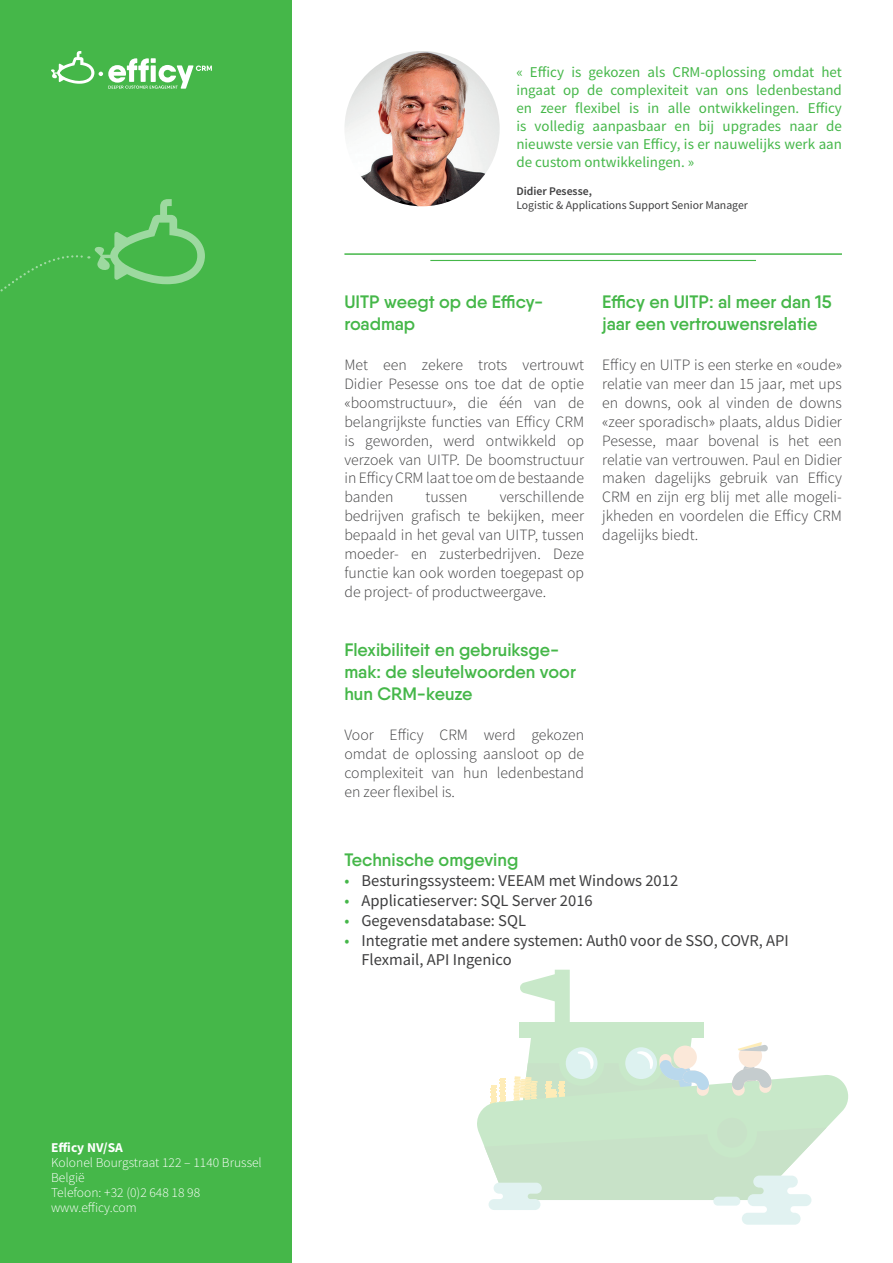
<style>
.page{position:relative;width:893px;height:1263px;background:#fff}
.page>*{position:absolute;margin:0;border:0;box-sizing:border-box;transform-origin:0 0}
.sous_titre{font:600 18px/21.6px "Qanelas";color:#45b749}
.t1{font:16.5px/19.8px "Source Sans Pro";color:#3e3e3f}
.contenu{font:300 15.75px/18.9px "Source Sans Pro";color:#3e3e3f;text-align:justify}
.t2{font:15px/18px "Source Sans Pro";color:#45b749;text-align:justify}
.t3{font:300 13.5px/15px "Source Sans Pro";color:#fff}
.t4{font:700 13.5px "Source Sans Pro";color:#fff}
.t5{font:11.7px "Source Sans Pro";color:#3e3e3f}
.t6{font:600 11.7px "Source Sans Pro";color:#3e3e3f}
.s1{color:#45b749}
</style>
<div class="page">
<div style="left:0;top:0;width:291px;height:1263px;background:#45b749"></div>
<svg style="left:0;top:199px;width:205px;height:93px"></svg>
<img style="left:344px;top:51px;width:156px;height:155px;border-radius:78px">
<svg style="left:477px;top:1075px;width:371px;height:70px;fill:#c8e8c9"></svg>
<div style="left:707px;top:1108px;width:50px;height:49px;background:#c8e8c9;border-radius:50%"></div>
<div style="left:717px;top:1118px;width:30px;height:30px;background:#c8e2c8;border-radius:50%"></div>
<div style="left:519px;top:1022px;width:184px;height:15px;background:#c8e8c9"></div>
<svg style="left:520px;top:972px;width:35px;height:31px"></svg>
<svg style="left:513px;top:1027px;width:268px;height:89px"></svg>
<div style="left:555px;top:970px;width:15px;height:74px;background:#c8e8c9"></div>
<svg style="left:484px;top:1127px;width:343px;height:98px"></svg>
<svg style="left:51px;top:51px;width:161px;height:38px"></svg>
<hr style="left:344px;top:253px;width:498px;height:2px;background:#45b749">
<hr style="left:430px;top:260px;width:326px;height:1px;background:#45b749">
<p class="t4" style="left:51px;top:1138px;width:73px">Efficy NV/SA</p>
<p class="t3" style="left:51px;top:1155px;width:212px">Kolonel Bourgstraat 122 – 1140 Brussel<br>België</p>
<p class="t3" style="left:51px;top:1185px;width:151px">Telefoon: +32 (0)2 648 18 98</p>
<p class="t3" style="left:51px;top:1200px;width:87px">www.efficy.com</p>
<p class="t2" style="left:516px;top:63px;width:327px">« Efficy is gekozen als CRM-oplossing omdat het ingaat op de complexiteit van ons ledenbestand en zeer flexibel is in alle ontwikkelingen. Efficy is volledig aanpasbaar en bij upgrades naar de nieuwste versie van Efficy, is er nauwelijks werk aan de custom ontwikkelingen. »</p>
<p class="t6" style="left:516px;top:184px;width:77px">Didier Pesesse,</p>
<p class="t5" style="left:516px;top:198px;width:233px">Logistic &amp; Applications Support Senior Manager</p>
<p class="sous_titre" style="left:344px;top:291px;width:201px">UITP weegt op de Efficy&shy;roadmap</p>
<p class="contenu" style="left:344px;top:355px;width:241px">Met een zekere trots vertrouwt Didier Pesesse ons toe dat de optie «boomstructuur», die één van de belangrijkste functies van Efficy CRM is geworden, werd ontwikkeld op verzoek van UITP. De boomstructuur in Efficy CRM laat toe om de bestaande banden</p>
<p class="contenu" style="left:344px;top:488px;width:241px;text-indent:155px">verschillende bedrijven grafisch te bekijken, meer bepaald in het geval van UITP, tussen moeder- en zusterbedrijven. Deze functie kan ook worden toegepast op de project- of productweergave.</p>
<p class="contenu" style="left:426px;top:488px;width:43px">tussen</p>
<p class="sous_titre" style="left:344px;top:639px;width:233px">Flexibiliteit en gebruiksge&shy;mak: de sleutelwoorden voor hun CRM-keuze</p>
<p class="contenu" style="left:344px;top:725px;width:241px">Voor Efficy CRM werd gekozen omdat de oplossing aansloot op de complexiteit van hun ledenbestand en zeer flexibel is.</p>
<p class="sous_titre" style="left:602px;top:291px;width:231px">Efficy en UITP: al meer dan 15 jaar een vertrouwensrelatie</p>
<p class="contenu" style="left:602px;top:355px;width:241px">Efficy en UITP is een sterke en «oude» relatie van meer dan 15 jaar, met ups en downs, ook al vinden de downs «zeer sporadisch» plaats, aldus Didier Pesesse, maar bovenal is het een relatie van vertrouwen. Paul en Didier maken dagelijks gebruik van Efficy CRM en zijn erg blij met alle mogeli&shy;jkheden en voordelen die Efficy CRM dagelijks biedt.</p>
<p class="sous_titre" style="left:344px;top:849px;width:175px">Technische omgeving</p>
<p class="t1" style="left:344px;top:871px;width:335px"><span class="s1">•</span> Besturingssysteem: VEEAM met Windows 2012</p>
<p class="t1" style="left:344px;top:890px;width:250px"><span class="s1">•</span> Applicatieserver: SQL Server 2016</p>
<p class="t1" style="left:344px;top:910px;width:183px"><span class="s1">•</span> Gegevensdatabase: SQL</p>
<p class="t1" style="left:361px;top:930px;width:429px;text-indent:-17px"><span class="s1">•</span> Integratie met andere systemen: Auth0 voor de SSO, COVR, API<br>Flexmail, API Ingenico</p>
</div>
